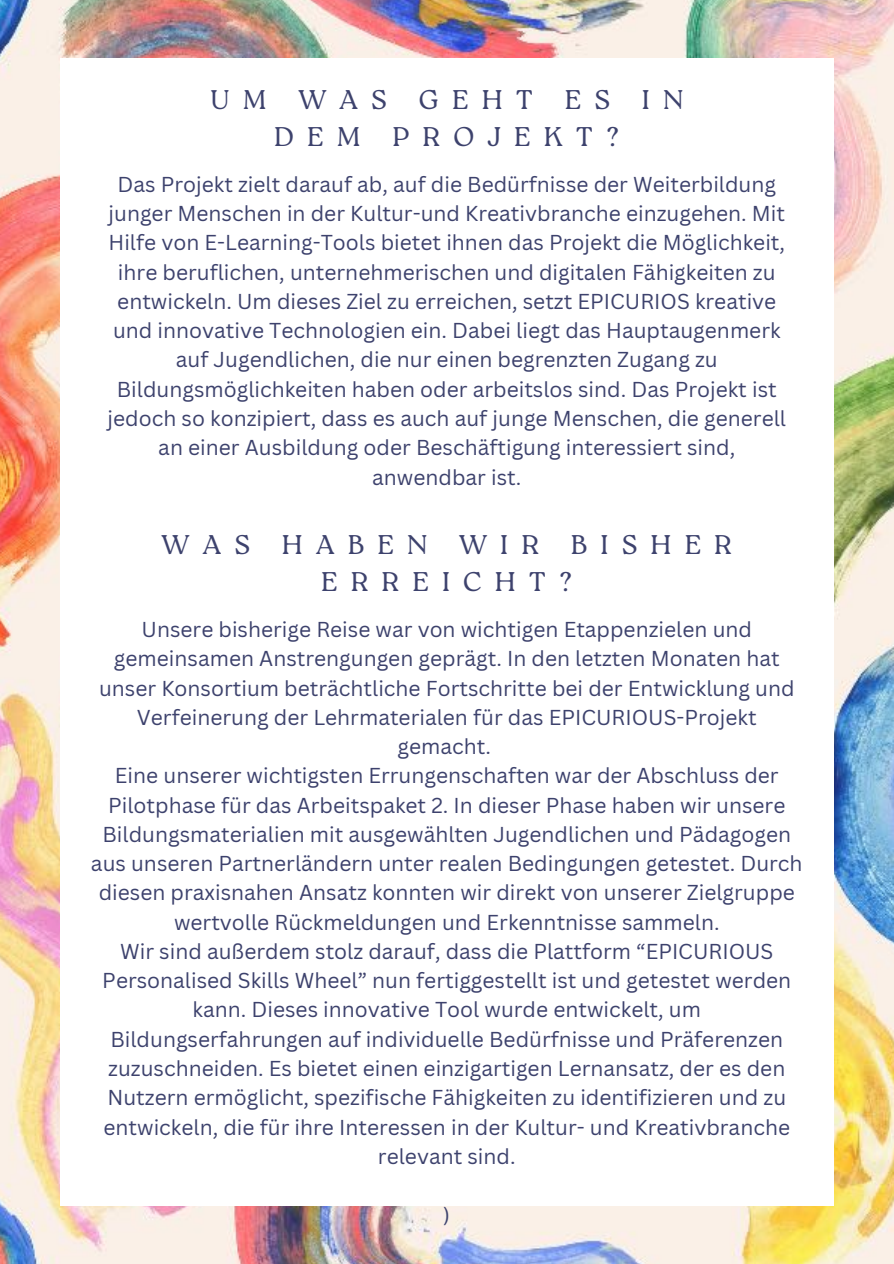
<style>
.page{position:relative;width:894px;height:1264px;background:#fff}
.page>*{position:absolute;margin:0;border:0;box-sizing:border-box;transform-origin:0 0}
.t1{font:300 27px/37.2px "Roca One";letter-spacing:.49em;color:#3d426d;text-align:center}
.t2{font:21.45px "Canva Sans";color:#3d426d}
.t3{font:21px/29.2px "Canva Sans";color:#3d426d;text-align:center}
</style>
<div class="page">
<img style="left:0;top:0;width:893px;height:1263px">
<div style="left:60px;top:58px;width:773px;height:1147px;background:#fff"></div>
<h1 class="t1" style="left:210px;top:81px;width:474px">UM WAS GEHT ES IN<br>DEM PROJEKT?</h1>
<h1 class="t3" style="left:107px;top:169px;width:679px">Das Projekt zielt darauf ab, auf die Bedürfnisse der Weiterbildung junger Menschen in der Kultur-und Kreativbranche einzugehen. Mit Hilfe von E-Learning-Tools bietet ihnen das Projekt die Möglichkeit, ihre beruflichen, unternehmerischen und digitalen Fähigkeiten zu entwickeln. Um dieses Ziel zu erreichen, setzt EPICURIOS kreative und innovative Technologien ein. Dabei liegt das Hauptaugenmerk auf Jugendlichen, die nur einen begrenzten Zugang zu Bildungsmöglichkeiten haben oder arbeitslos sind. Das Projekt ist jedoch so konzipiert, dass es auch auf junge Menschen, die generell an einer Ausbildung oder Beschäftigung interessiert sind, anwendbar ist.</h1>
<p class="t1" style="left:162px;top:526px;width:571px">WAS HABEN WIR BISHER<br>ERREICHT?</p>
<p class="t3" style="left:99px;top:614px;width:696px">Unsere bisherige Reise war von wichtigen Etappenzielen und gemeinsamen Anstrengungen geprägt. In den letzten Monaten hat unser Konsortium beträchtliche Fortschritte bei der Entwicklung und Verfeinerung der Lehrmaterialen für das EPICURIOUS-Projekt gemacht.</p>
<p class="t3" style="left:91px;top:760px;width:713px">Eine unserer wichtigsten Errungenschaften war der Abschluss der Pilotphase für das Arbeitspaket 2. In dieser Phase haben wir unsere Bildungsmaterialien mit ausgewählten Jugendlichen und Pädagogen aus unseren Partnerländern unter realen Bedingungen getestet. Durch diesen praxisnahen Ansatz konnten wir direkt von unserer Zielgruppe wertvolle Rückmeldungen und Erkenntnisse sammeln.<br>Wir sind außerdem stolz darauf, dass die Plattform “EPICURIOUS Personalised Skills Wheel” nun fertiggestellt ist und getestet werden kann. Dieses innovative Tool wurde entwickelt, um Bildungserfahrungen auf individuelle Bedürfnisse und Präferenzen zuzuschneiden. Es bietet einen einzigartigen Lernansatz, der es den Nutzern ermöglicht, spezifische Fähigkeiten zu identifizieren und zu entwickeln, die für ihre Interessen in der Kultur- und Kreativbranche relevant sind.</p>
<p class="t2" style="left:443px;top:1200px;width:8px">)</p>
</div>
